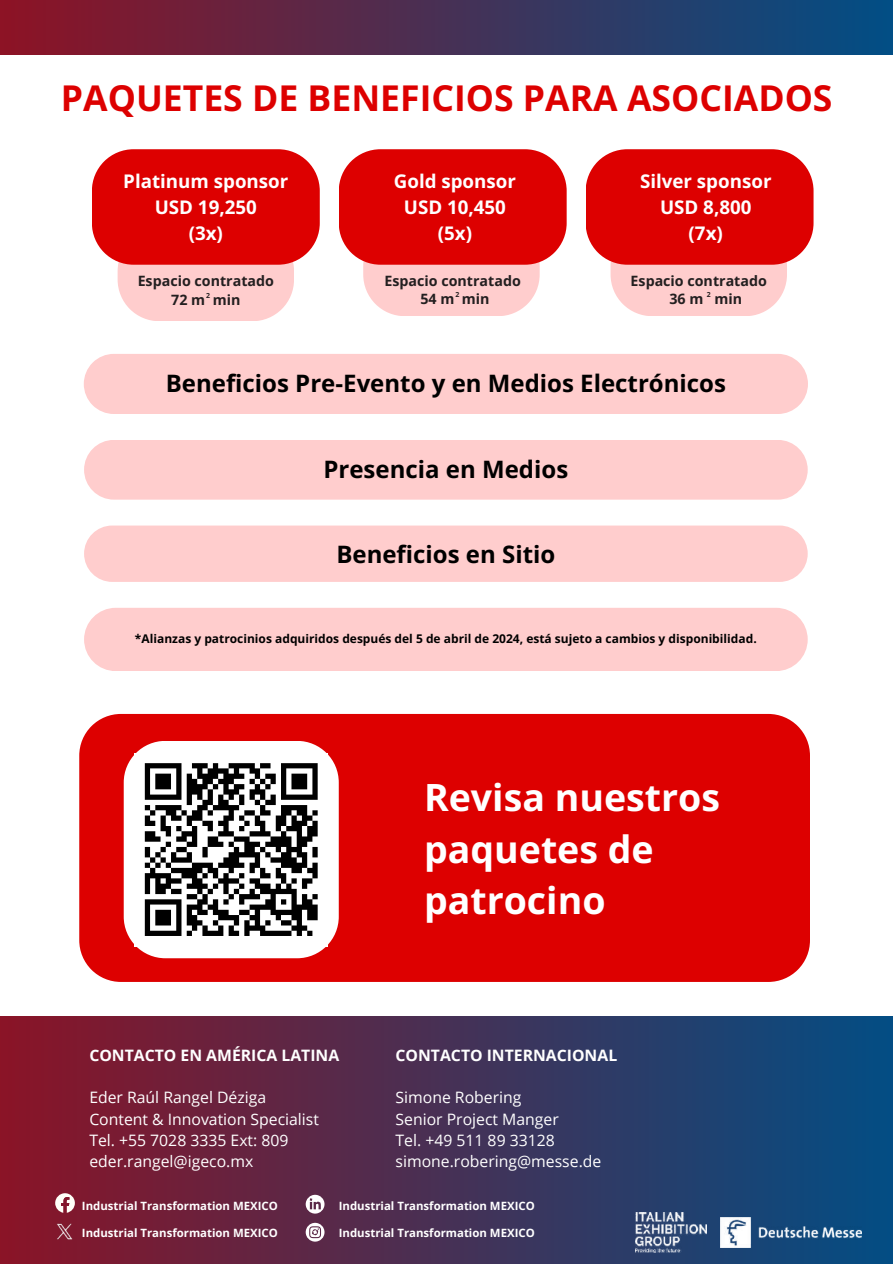
<style>
.page{position:relative;width:893px;height:1264px;background:#fff}
.page>*{position:absolute;margin:0;border:0;box-sizing:border-box;transform-origin:0 0}
.t1{font:700 37.5px/51.8px "Open Sans";color:#fff}
.t2{font:700 35.55px "Open Sans";color:#d00}
.t3{font:700 24px "Open Sans";color:#000}
.t4{font:700 18.75px/25.8px "Open Sans";color:#fff;text-align:center}
.t5{font:15.75px/21.3px "Open Sans";color:#fff}
.t6{font:700 15.75px "Open Sans";color:#fff}
.t7{font:700 14.25px "Open Sans";color:#231f20}
.t8{font:700 12px "Open Sans";color:#000}
.t9{font:700 11.4px "Open Sans";color:#fff}
.t10{font:700 6.9px "Open Sans";color:#231f20}
</style>
<div class="page">
<div style="left:84px;top:354px;width:723px;height:60px;background:#ffcdcd"></div>
<div style="left:84px;top:440px;width:723px;height:59px;background:#ffcdcd;border-radius:30px"></div>
<div style="left:84px;top:525px;width:723px;height:57px;background:#ffcdcd;border-radius:28px"></div>
<div style="left:84px;top:608px;width:723px;height:63px;background:#ffcdcd;border-radius:32px"></div>
<div style="left:0;top:1016px;width:892px;height:247px;background:linear-gradient(to right,#8b1426,#034d84)"></div>
<img style="left:720px;top:1217px;width:141px;height:30px">
<img style="left:635px;top:1212px;width:71px;height:40px">
<svg style="left:306px;top:1222px;width:18px;height:19px"></svg>
<svg style="left:306px;top:1194px;width:18px;height:19px"></svg>
<img style="left:51px;top:1222px;width:28px;height:18px">
<svg style="left:55px;top:1193px;width:20px;height:19px"></svg>
<div style="left:0;top:0;width:892px;height:54px;background:linear-gradient(to right,#8d1225,#014e85)"></div>
<div style="left:79px;top:714px;width:730px;height:267px;background:#d00"></div>
<svg style="left:92px;top:149px;width:228px;height:172px;background:#e95151"></svg>
<svg style="left:339px;top:149px;width:227px;height:167px;background:#e84d4d"></svg>
<svg style="left:586px;top:149px;width:227px;height:167px;background:#e84d4d"></svg>
<div style="left:124px;top:741px;width:215px;height:217px;background:#fff;border-radius:42px"></div>
<div style="left:134px;top:752px;width:194px;height:194px;background:#fff"></div>
<svg style="left:144px;top:763px;width:174px;height:173px"></svg>
<h2 class="t2" style="left:61px;top:73px;width:773px">PAQUETES DE BENEFICIOS PARA ASOCIADOS</h2>
<p class="t4" style="left:123px;top:168px;width:167px">Platinum sponsor<br>USD 19,250<br>(3x)</p>
<p class="t7" style="left:138px;top:271px;width:138px">Espacio contratado</p>
<p class="t7" style="left:384px;top:271px;width:138px">Espacio contratado</p>
<p class="t7" style="left:630px;top:271px;width:138px">Espacio contratado</p>
<p class="t7" style="left:171px;top:290px;width:71px">72 m min</p>
<p class="t4" style="left:394px;top:168px;width:124px">Gold sponsor<br>USD 10,450 (5x)</p>
<p class="t4" style="left:640px;top:168px;width:133px">Silver sponsor<br>USD 8,800<br>(7x)</p>
<p class="t10" style="left:455px;top:290px;width:5px">2</p>
<p class="t7" style="left:669px;top:288px;width:74px">36 m min</p>
<p class="t10" style="left:706px;top:290px;width:5px">2</p>
<p class="t7" style="left:420px;top:288px;width:71px">54 m min</p>
<p class="t10" style="left:206px;top:291px;width:5px">2</p>
<h3 class="t3" style="left:166px;top:366px;width:561px">Beneficios Pre-Evento y en Medios Electrónicos</h3>
<h3 class="t3" style="left:323px;top:452px;width:246px">Presencia en Medios</h3>
<h3 class="t3" style="left:336px;top:537px;width:220px">Beneficios en Sitio</h3>
<p class="t8" style="left:135px;top:630px;width:623px">*Alianzas y patrocinios adquiridos después del 5 de abril de 2024, está sujeto a cambios y disponibilidad.</p>
<h1 class="t1" style="left:424px;top:770px;width:297px">Revisa nuestros paquetes de patrocino</h1>
<p class="t6" style="left:89px;top:1043px;width:251px">CONTACTO EN AMÉRICA LATINA</p>
<p class="t5" style="left:89px;top:1086px;width:231px">Eder Raúl Rangel Déziga<br>Content &amp; Innovation Specialist<br>Tel. +55 7028 3335 Ext: 809 eder.rangel@igeco.mx</p>
<p class="t9" style="left:82px;top:1198px;width:197px">Industrial Transformation MEXICO</p>
<p class="t9" style="left:339px;top:1198px;width:197px">Industrial Transformation MEXICO</p>
<p class="t9" style="left:82px;top:1225px;width:197px">Industrial Transformation MEXICO</p>
<p class="t9" style="left:339px;top:1225px;width:197px">Industrial Transformation MEXICO</p>
<p class="t6" style="left:395px;top:1043px;width:223px">CONTACTO INTERNACIONAL</p>
<p class="t5" style="left:395px;top:1086px;width:207px">Simone Robering<br>Senior Project Manger<br>Tel. +49 511 89 33128 simone.robering@messe.de</p>
</div>
